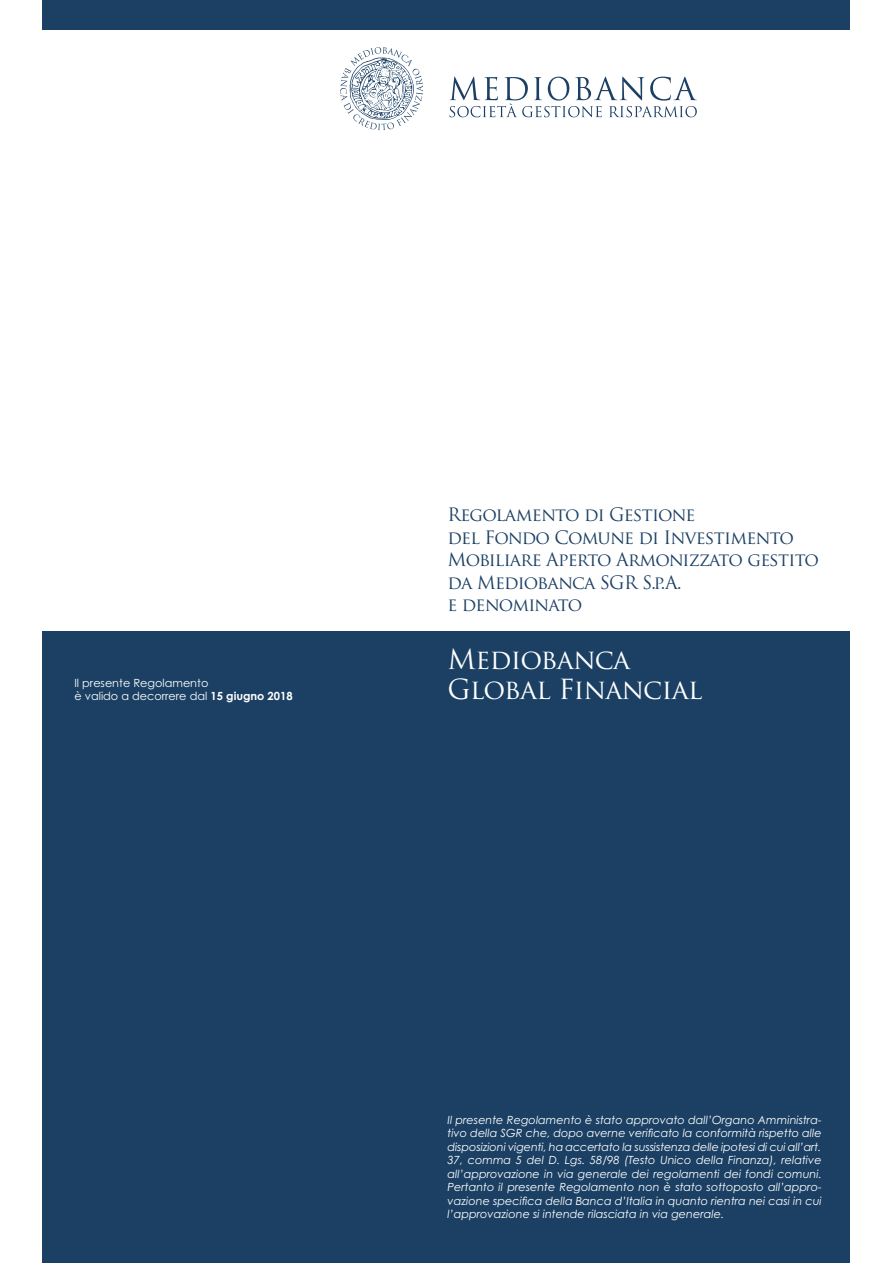
<style>
.page{position:relative;width:893px;height:1263px;background:#fff}
.page>*{position:absolute;margin:0;border:0;box-sizing:border-box;transform-origin:0 0}
.titolo{font:27px/30px "Trajan Pro";letter-spacing:-.02em;color:#fff}
.titolo-2{font:18px/22.5px "Trajan Pro";letter-spacing:-.04em;color:#1b4064}
.Testo{font:italic 11.25px/13.5px "Century Gothic Std";color:#fff;text-align:justify}
.Testo-2{font:11.25px "Century Gothic Std";color:#fff}
.s1{font-weight:700}
</style>
<div class="page">
<div style="left:43px;top:631px;width:807px;height:632px;background:#1b4064"></div>
<div style="left:43px;top:0;width:807px;height:29px;background:#1b4064"></div>
<svg style="left:340px;top:47px;width:83px;height:83px"></svg>
<svg style="left:450px;top:77px;width:247px;height:40px"></svg>
<p class="Testo-2" style="left:74px;top:676px;width:135px">Il presente Regolamento</p>
<p class="Testo-2" style="left:74px;top:689px;width:220px">è valido a decorrere dal <span class="s1">15 giugno 2018</span></p>
<p class="titolo-2" style="left:448px;top:503px;width:373px">Regolamento di Gestione<br>del Fondo Comune di Investimento<br>Mobiliare Aperto Armonizzato gestito da Mediobanca SGR S.p.A.</p>
<p class="titolo-2" style="left:448px;top:593px;width:136px">e denominato</p>
<p class="titolo" style="left:448px;top:644px;width:256px">Mediobanca<br>Global Financial</p>
<p class="Testo" style="left:448px;top:1113px;width:376px">Il presente Regolamento è stato approvato dall’Organo Amministra&shy;tivo della SGR che, dopo averne verificato la conformità rispetto alle disposizioni vigenti, ha accertato la sussistenza delle ipotesi di cui all’art.<br>37, comma 5 del D. Lgs. 58/98 (Testo Unico della Finanza), relative all’approvazione in via generale dei regolamenti dei fondi comuni.<br>Pertanto il presente Regolamento non è stato sottoposto all’appro&shy;vazione specifica della Banca d’Italia in quanto rientra nei casi in cui l’approvazione si intende rilasciata in via generale.</p>
</div>
